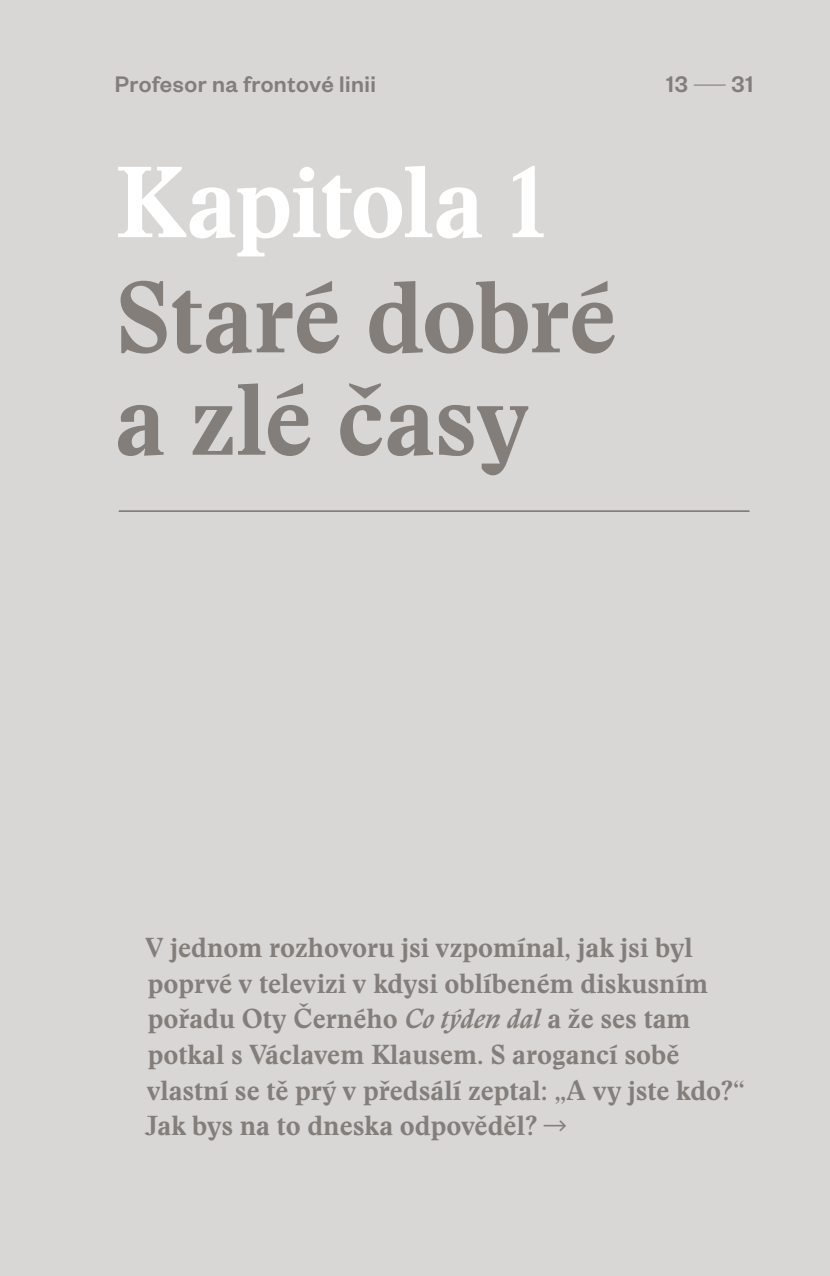
<style>
.page{position:relative;width:830px;height:1276px;background:#fff}
.page>*{position:absolute;margin:0;border:0;box-sizing:border-box;transform-origin:0 0}
.predel_nadpis{font:700 99px/102.4px "Stanley";letter-spacing:-.01em;color:#837e7a}
.predel_kapitola{font:700 99px "Stanley";letter-spacing:-.02em;color:#fff}
.predel_perex{font:700 27px/35.6px "Stanley";color:#837e7a}
.t1{font:500 24.75px "Founders Grotesk";letter-spacing:.02em;color:#837e7a}
.s1{font-style:italic}
.s2{font-size:31.5px}
</style>
<div class="page">
<div style="left:0;top:0;width:829px;height:1276px;background:#d8d7d6"></div>
<hr style="left:693px;top:85px;width:32px;height:1px;background:#837e7a">
<hr style="left:119px;top:510px;width:630px;height:2px;background:#837e7a">
<p class="t1" style="left:115px;top:69px;width:262px">Profesor na frontové linii</p>
<p class="t1" style="left:666px;top:69px;width:23px">13</p>
<p class="t1" style="left:731px;top:69px;width:23px">31</p>
<p class="predel_kapitola" style="left:115px;top:135px;width:433px">Kapitola 1</p>
<p class="predel_nadpis" style="left:115px;top:267px;width:503px">Staré dobré a zlé časy</p>
<p class="predel_perex" style="left:145px;top:930px;width:601px">V jednom rozhovoru jsi vzpomínal, jak jsi byl poprvé v televizi v kdysi oblíbeném diskusním pořadu Oty Černého <span class="s1">Co týden dal</span> a že ses tam potkal s Václavem Klausem. S arogancí sobě vlastní se tě prý v předsálí zeptal: „A vy jste kdo?“ Jak bys na to dneska odpověděl? <span class="s2">→</span></p>
</div>
